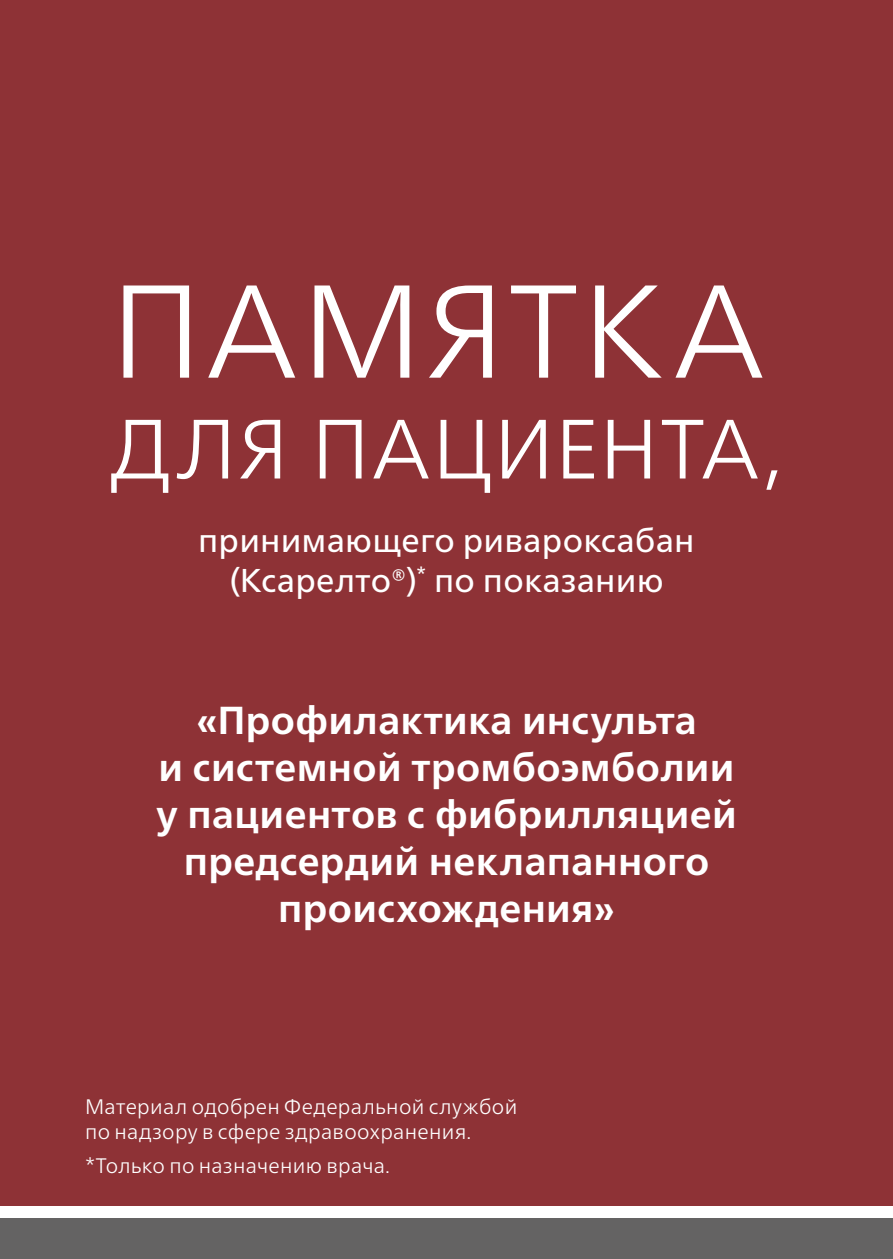
<style>
.page{position:relative;width:893px;height:1259px;background:#fff}
.page>*{position:absolute;margin:0;border:0;box-sizing:border-box;transform-origin:0 0}
.t1{font:300 132px "Frutiger Neue";letter-spacing:.035em;color:#fff}
.t2{font:300 84px "Frutiger Neue";letter-spacing:.025em;color:#fff}
.t3{font:700 39px/46.8px "Frutiger Neue";letter-spacing:.01em;color:#fff;text-align:center}
.t4{font:33px/39.6px "Frutiger Neue";letter-spacing:.005em;color:#fff;text-align:center}
.t5{font:300 21px/25.2px "Frutiger Neue";letter-spacing:.015em;color:#fff}
</style>
<div class="page">
<div style="left:0;top:0;width:893px;height:1205px;background:#8e3236"></div>
<div style="left:0;top:1218px;width:893px;height:41px;background:#646363"></div>
<h1 class="t1" style="left:111px;top:251px;width:655px">ПАМЯТКА</h1>
<h2 class="t2" style="left:111px;top:398px;width:673px">ДЛЯ ПАЦИЕНТА,</h2>
<p class="t4" style="left:198px;top:520px;width:498px">принимающего ривароксабан (Ксарелто®)<sup>*</sup> по показанию</p>
<p class="t3" style="left:156px;top:697px;width:582px">«Профилактика инсульта<br>и системной тромбоэмболии у пациентов с фибрилляцией предсердий неклапанного происхождения»</p>
<p class="t5" style="left:85px;top:1093px;width:434px">Материал одобрен Федеральной службой по надзору в сфере здравоохранения.</p>
<p class="t5" style="left:85px;top:1152px;width:307px">*Только по назначению врача.</p>
</div>
